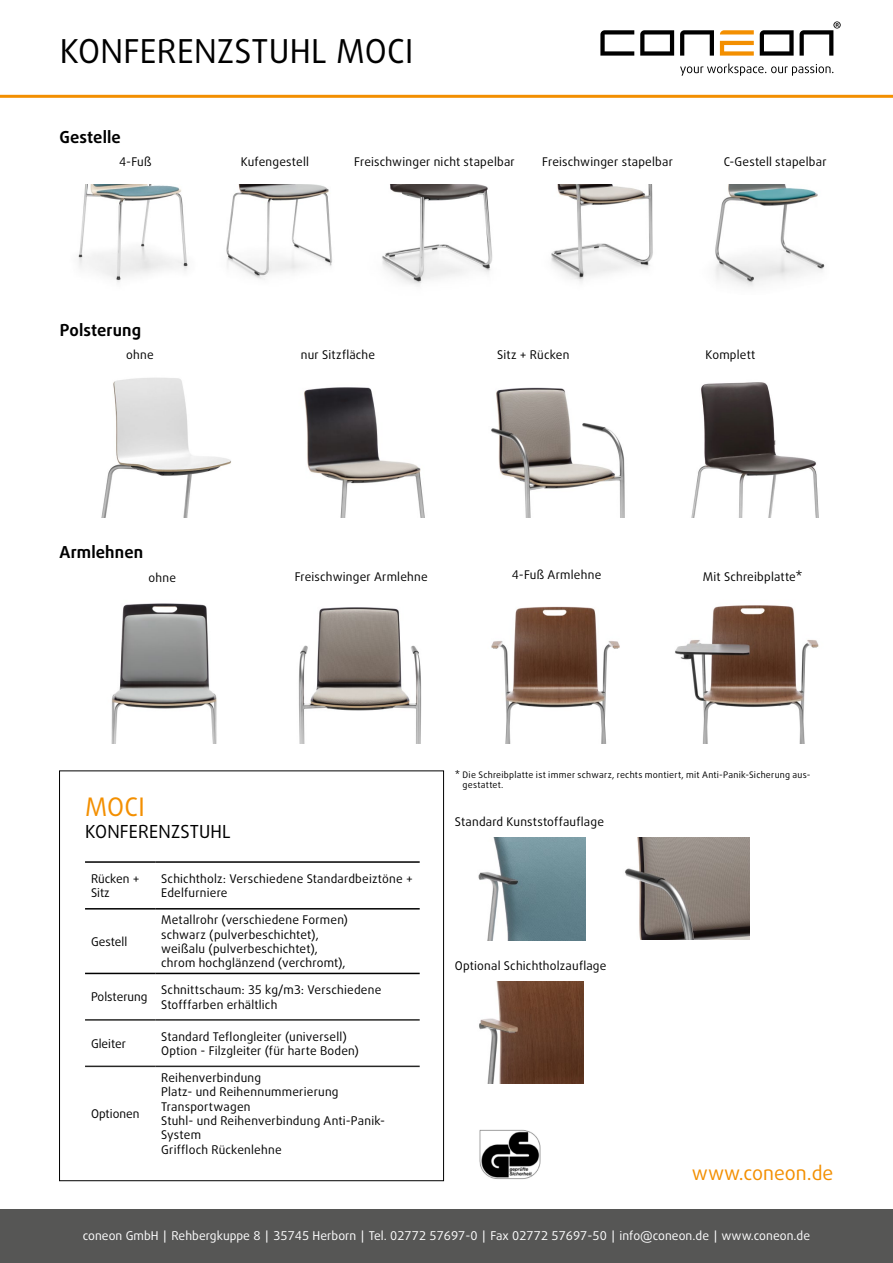
<style>
.page{position:relative;width:893px;height:1263px;background:#fff}
.page>*{position:absolute;margin:0;border:0;box-sizing:border-box;transform-origin:0 0}
.t1{font:33px "Daxline OT";letter-spacing:.01em;color:#000}
.t2{font:25.5px "Daxline OT";color:#f38f00}
.t3{font:19.5px "Daxline OT";color:#f38f00}
.t4{font:18px "Daxline OT";letter-spacing:.01em;color:#000}
.t5{font:700 16.5px "Daxline OT";letter-spacing:.005em;color:#000}
.t6{font:12.15px "Daxline OT";letter-spacing:.005em;color:#fff}
.t7{font:12px/14.4px "Daxline OT";letter-spacing:.015em;color:#000}
.t8{font:9px/10.8px "Daxline OT";letter-spacing:.025em;color:#000}
</style>
<div class="page">
<div style="left:59px;top:770px;width:385px;height:411px;border:1px solid #000"></div>
<img style="left:479px;top:1129px;width:62px;height:50px">
<div style="left:0;top:1210px;width:893px;height:53px;background:#565655"></div>
<hr style="left:85px;top:1019px;width:70px;height:2px;background:#272726">
<hr style="left:155px;top:1019px;width:265px;height:2px;background:#272726">
<hr style="left:85px;top:1065px;width:70px;height:2px;background:#272726">
<hr style="left:155px;top:1065px;width:265px;height:2px;background:#272726">
<hr style="left:85px;top:908px;width:70px;height:1px;background:#000">
<hr style="left:155px;top:908px;width:265px;height:1px;background:#000">
<hr style="left:85px;top:861px;width:70px;height:2px;background:#000">
<hr style="left:155px;top:861px;width:265px;height:2px;background:#000">
<hr style="left:85px;top:973px;width:70px;height:1px;background:#000">
<hr style="left:155px;top:973px;width:265px;height:1px;background:#000">
<svg style="left:600px;top:30px;width:34px;height:26px"></svg>
<svg style="left:640px;top:30px;width:34px;height:26px"></svg>
<svg style="left:680px;top:30px;width:34px;height:26px"></svg>
<svg style="left:720px;top:30px;width:34px;height:26px"></svg>
<svg style="left:760px;top:21px;width:81px;height:35px"></svg>
<svg style="left:680px;top:64px;width:153px;height:12px"></svg>
<hr style="left:0;top:95px;width:893px;height:3px;background:#f38f00">
<img style="left:226px;top:185px;width:106px;height:94px">
<img style="left:715px;top:185px;width:110px;height:102px">
<img style="left:78px;top:185px;width:110px;height:98px">
<img style="left:491px;top:387px;width:134px;height:131px">
<img style="left:551px;top:185px;width:102px;height:97px">
<img style="left:382px;top:185px;width:111px;height:101px">
<img style="left:111px;top:603px;width:106px;height:141px">
<img style="left:675px;top:605px;width:144px;height:139px">
<img style="left:491px;top:606px;width:129px;height:138px">
<img style="left:298px;top:607px;width:124px;height:137px">
<img style="left:478px;top:837px;width:107px;height:103px">
<img style="left:625px;top:837px;width:124px;height:103px">
<img style="left:479px;top:981px;width:105px;height:103px">
<img style="left:304px;top:387px;width:121px;height:131px">
<img style="left:101px;top:377px;width:130px;height:140px">
<img style="left:691px;top:382px;width:128px;height:136px">
<h1 class="t1" style="left:60px;top:29px;width:355px">KONFERENZSTUHL MOCI</h1>
<h3 class="t5" style="left:60px;top:126px;width:63px">Gestelle</h3>
<p class="t7" style="left:119px;top:155px;width:34px">4-Fuß</p>
<p class="t7" style="left:241px;top:155px;width:70px">Kufengestell</p>
<p class="t7" style="left:354px;top:155px;width:162px">Freischwinger nicht stapelbar</p>
<p class="t7" style="left:542px;top:155px;width:132px">Freischwinger stapelbar</p>
<p class="t7" style="left:724px;top:155px;width:104px">C-Gestell stapelbar</p>
<h3 class="t5" style="left:60px;top:319px;width:83px">Polsterung</h3>
<p class="t7" style="left:126px;top:348px;width:29px">ohne</p>
<p class="t7" style="left:301px;top:348px;width:76px">nur Sitzfläche</p>
<p class="t7" style="left:497px;top:348px;width:74px">Sitz + Rücken</p>
<p class="t7" style="left:705px;top:348px;width:51px">Komplett</p>
<h3 class="t5" style="left:60px;top:541px;width:85px">Armlehnen</h3>
<p class="t7" style="left:149px;top:570px;width:29px">ohne</p>
<p class="t7" style="left:295px;top:569px;width:135px">Freischwinger Armlehne</p>
<p class="t7" style="left:512px;top:568px;width:91px">4-Fuß Armlehne</p>
<p class="t7" style="left:703px;top:569px;width:101px">Mit Schreibplatte*</p>
<h2 class="t2" style="left:85px;top:790px;width:61px">MOCI</h2>
<h3 class="t4" style="left:85px;top:819px;width:147px">KONFERENZSTUHL</h3>
<p class="t7" style="left:91px;top:871px;width:50px">Rücken +<br>Sitz</p>
<p class="t7" style="left:161px;top:871px;width:253px">Schichtholz: Verschiedene Standardbeiztöne +<br>Edelfurniere</p>
<p class="t7" style="left:91px;top:934px;width:38px">Gestell</p>
<p class="t7" style="left:161px;top:913px;width:188px">Metallrohr (verschiedene Formen) schwarz (pulverbeschichtet), weißalu (pulverbeschichtet), chrom hochglänzend (verchromt),</p>
<p class="t7" style="left:91px;top:990px;width:58px">Polsterung</p>
<p class="t7" style="left:161px;top:983px;width:222px">Schnittschaum: 35 kg/m3: Verschiedene<br>Stofffarben erhältlich</p>
<p class="t7" style="left:91px;top:1036px;width:37px">Gleiter</p>
<p class="t7" style="left:161px;top:1029px;width:199px">Standard Teflongleiter (universell)<br>Option - Filzgleiter (für harte Boden)</p>
<p class="t7" style="left:91px;top:1106px;width:50px">Optionen</p>
<p class="t7" style="left:161px;top:1070px;width:225px">Reihenverbindung<br>Platz- und Reihennummerierung<br>Transportwagen<br>Stuhl- und Reihenverbindung Anti-Panik-<br>System<br>Griffloch Rückenlehne</p>
<p class="t8" style="left:463px;top:769px;width:349px;text-indent:-8px">* Die Schreibplatte ist immer schwarz, rechts montiert, mit Anti-Panik-Sicherung aus&shy;gestattet.</p>
<p class="t7" style="left:455px;top:814px;width:151px">Standard Kunststoffauflage</p>
<p class="t7" style="left:455px;top:959px;width:153px">Optional Schichtholzauflage</p>
<h3 class="t3" style="left:692px;top:1160px;width:143px">www.coneon.de</h3>
<p class="t6" style="left:83px;top:1227px;width:729px">coneon GmbH | Rehbergkuppe 8 | 35745 Herborn | Tel. 02772 57697-0 | Fax 02772 57697-50 | info@coneon.de | www.coneon.de</p>
</div>
